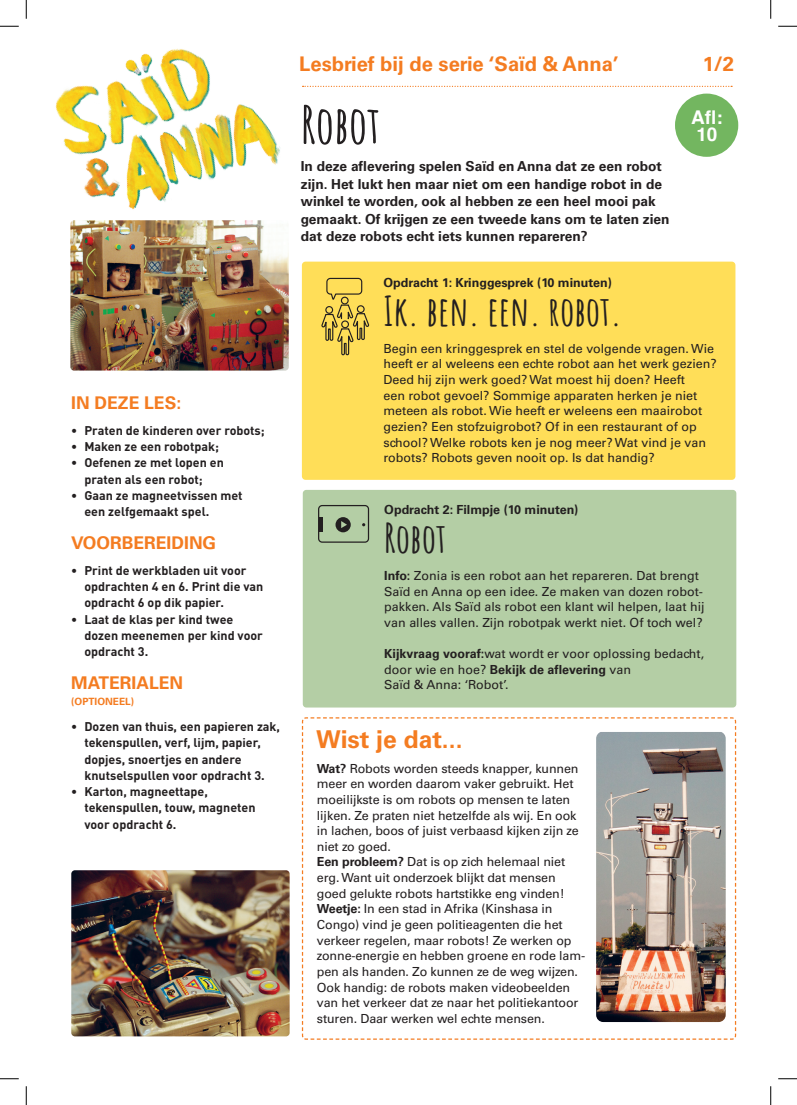
<style>
.page{position:relative;width:797px;height:1105px;background:#fff}
.page>*{position:absolute;margin:0;border:0;box-sizing:border-box;transform-origin:0 0}
.t1{font:700 51.25px "Amatic SC";color:#231f20}
.t2{font:700 40px "Amatic SC";color:#231f20}
.t3{font:700 24.62px "Univers";color:#f47c21}
.t4{font:700 20.12px "Univers";color:#f47c21}
.t5{font:700 18.88px "Helvetica";color:#fff}
.t6{font:700 17.5px "Univers";color:#f47c21}
.t7{font:700 13.75px/17.5px "Univers";color:#231f20;text-align:justify}
.t8{font:12.5px/15.6px "Univers";letter-spacing:-.01em;color:#231f20}
.t9{font:700 12.5px/16.2px "DINOT";color:#231f20}
.t10{font:700 12.5px "Univers";color:#231f20}
.t11{font:700 10px "Univers";color:#f47c21}
.s1{font-weight:700}
</style>
<div class="page">
<svg style="left:301px;top:717px;width:435px;height:323px"></svg>
<div style="left:303px;top:490px;width:433px;height:217px;background:#b4cea5;border-radius:4px"></div>
<div style="left:302px;top:262px;width:433px;height:218px;background:#ffde58;border-radius:4px"></div>
<img style="left:55px;top:48px;width:254px;height:221px">
<div style="left:675px;top:94px;width:63px;height:63px;background:#73b660;border-radius:50%"></div>
<svg style="left:321px;top:277px;width:49px;height:79px"></svg>
<div style="left:318px;top:505px;width:51px;height:38px;border:1px solid #231f20;border-radius:4px"></div>
<hr style="left:319px;top:518px;width:4px;height:14px;background:#231f20">
<svg style="left:335px;top:517px;width:16px;height:15px"></svg>
<svg style="left:302px;top:86px;width:430px;height:1px"></svg>
<img style="left:70px;top:220px;width:219px;height:151px">
<img style="left:71px;top:870px;width:218px;height:166px">
<img style="left:596px;top:732px;width:129px;height:290px">
<svg style="left:0;top:25px;width:19px;height:2px"></svg>
<svg style="left:778px;top:25px;width:19px;height:2px"></svg>
<svg style="left:0;top:1078px;width:19px;height:1px"></svg>
<svg style="left:778px;top:1078px;width:19px;height:1px"></svg>
<svg style="left:25px;top:0;width:2px;height:19px"></svg>
<svg style="left:25px;top:1086px;width:2px;height:19px"></svg>
<svg style="left:770px;top:0;width:1px;height:19px"></svg>
<svg style="left:770px;top:1086px;width:1px;height:19px"></svg>
<p class="t6" style="left:71px;top:392px;width:111px">IN DEZE LES:</p>
<p class="t9" style="left:71px;top:422px;width:195px">• Praten de kinderen over robots;</p>
<p class="t9" style="left:71px;top:438px;width:149px">• Maken ze een robotpak;</p>
<p class="t9" style="left:84px;top:454px;width:141px;text-indent:-13px">• Oefenen ze met lopen en praten als een robot;</p>
<p class="t9" style="left:84px;top:487px;width:160px;text-indent:-13px">• Gaan ze magneetvissen met een zelfgemaakt spel.</p>
<p class="t6" style="left:71px;top:532px;width:146px">VOORBEREIDING</p>
<p class="t9" style="left:84px;top:562px;width:180px;text-indent:-13px">• Print de werkbladen uit voor opdrachten 4 en 6. Print die van opdracht 6 op dik papier.</p>
<p class="t9" style="left:84px;top:610px;width:180px;text-indent:-13px">• Laat de klas per kind twee dozen meenemen per kind voor opdracht 3.</p>
<p class="t6" style="left:71px;top:672px;width:113px">MATERIALEN</p>
<p class="t11" style="left:71px;top:695px;width:64px">(OPTIONEEL)</p>
<p class="t9" style="left:84px;top:718px;width:197px;text-indent:-13px">• Dozen van thuis, een papieren zak, tekenspullen, verf, lijm, papier, dopjes, snoertjes en andere knutselspullen voor opdracht 3.</p>
<p class="t9" style="left:84px;top:783px;width:173px;text-indent:-13px">• Karton, magneettape, tekenspullen, touw, magneten voor opdracht 6.</p>
<p class="t4" style="left:299px;top:52px;width:321px">Lesbrief bij de serie ‘Saïd &amp; Anna’</p>
<p class="t4" style="left:702px;top:52px;width:33px">1/2</p>
<p class="t1" style="left:301px;top:85px;width:81px">Robot</p>
<p class="t7" style="left:301px;top:158px;width:363px">In deze aflevering spelen Saïd en Anna dat ze een robot zijn. Het lukt hen maar niet om een handige robot in de winkel te worden, ook al hebben ze een heel mooi pak</p>
<p class="t7" style="left:301px;top:210px;width:370px">gemaakt. Of krijgen ze een tweede kans om te laten zien dat deze robots echt iets kunnen repareren?</p>
<p class="t5" style="left:691px;top:102px;width:33px">Afl:</p>
<p class="t5" style="left:696px;top:120px;width:23px">10</p>
<p class="t10" style="left:383px;top:275px;width:230px">Opdracht 1: Kringgesprek (10 minuten)</p>
<p class="t2" style="left:383px;top:280px;width:240px">Ik. ben. een. robot.</p>
<p class="t8" style="left:383px;top:341px;width:335px">Begin een kringgesprek en stel de volgende vragen. Wie heeft er al weleens een echte robot aan het werk gezien?<br>Deed hij zijn werk goed? Wat moest hij doen? Heeft<br>een robot gevoel? Sommige apparaten herken je niet meteen als robot. Wie heeft er weleens een maairobot gezien? Een stofzuigrobot? Of in een restaurant of op school? Welke robots ken je nog meer? Wat vind je van robots? Robots geven nooit op. Is dat handig?</p>
<p class="t10" style="left:384px;top:503px;width:196px">Opdracht 2: Filmpje (10 minuten)</p>
<p class="t2" style="left:384px;top:507px;width:63px">Robot</p>
<p class="t8" style="left:384px;top:568px;width:322px"><span class="s1">Info:</span> Zonia is een robot aan het repareren. Dat brengt Saïd en Anna op een idee. Ze maken van dozen robot&shy;pakken. Als Saïd als robot een klant wil helpen, laat hij van alles vallen. Zijn robotpak werkt niet. Of toch wel?</p>
<p class="t8" style="left:384px;top:646px;width:321px"><span class="s1">Kijkvraag vooraf:</span>wat wordt er voor oplossing bedacht, door wie en hoe? <span class="s1">Bekijk de aflevering</span> van</p>
<p class="t8" style="left:384px;top:677px;width:126px">Saïd &amp; Anna: ‘Robot’.</p>
<p class="t3" style="left:316px;top:725px;width:148px">Wist je dat...</p>
<p class="t8" style="left:317px;top:760px;width:263px"><span class="s1">Wat?</span> Robots worden steeds knapper, kunnen meer en worden daarom vaker gebruikt. Het moeilijkste is om robots op mensen te laten lijken. Ze praten niet hetzelfde als wij. En ook in lachen, boos of juist verbaasd kijken zijn ze niet zo goed.</p>
<p class="t8" style="left:317px;top:854px;width:250px"><span class="s1">Een probleem?</span> Dat is op zich helemaal niet erg. Want uit onderzoek blijkt dat mensen goed gelukte robots hartstikke eng vinden!</p>
<p class="t8" style="left:317px;top:901px;width:270px"><span class="s1">Weetje:</span> In een stad in Afrika (Kinshasa in Congo) vind je geen politieagenten die het verkeer regelen, maar robots! Ze werken op zonne-energie en hebben groene en rode lam&shy;pen als handen. Zo kunnen ze de weg wijzen.<br>Ook handig: de robots maken videobeelden van het verkeer dat ze naar het politiekantoor sturen. Daar werken wel echte mensen.</p>
</div>
